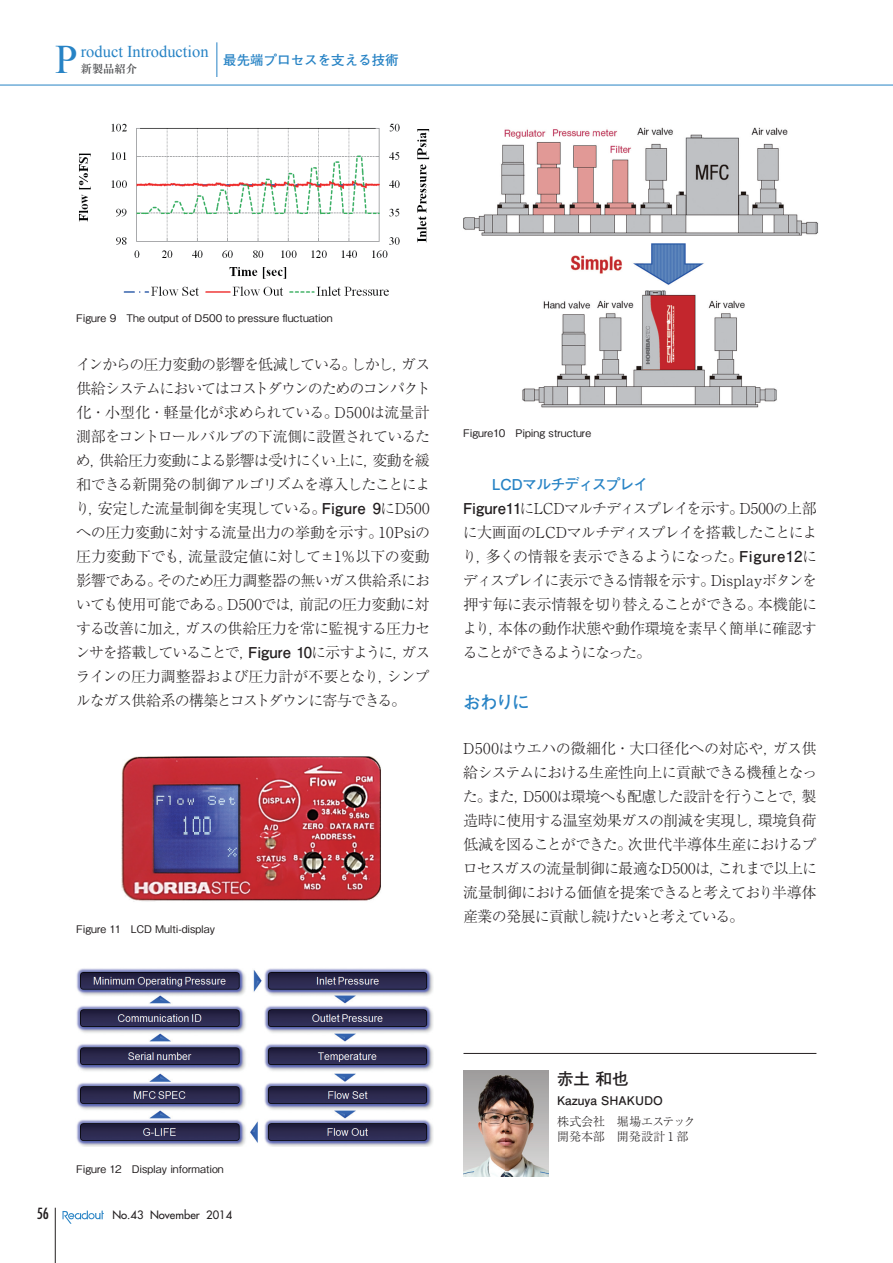
<style>
.page{position:relative;width:893px;height:1263px;background:#fff}
.page>*{position:absolute;margin:0;border:0;box-sizing:border-box;transform-origin:0 0}
.t1{font:40.5px "Times New Roman";color:#2783c5}
.t2{font:700 18px "Futo Go B101 Pro";color:#2783c5}
.t3{font:16.5px "Times New Roman";color:#2783c5}
.t4{font:700 16.5px "Futo Go B101 Pro";color:#231f20}
.t5{font:300 15px/24px "Ryumin Pro";letter-spacing:-.06em;color:#231f20;text-align:justify}
.t6{font:700 15px "Futo Go B101 Pro";letter-spacing:-.055em;color:#2783c5}
.t7{font:condensed 15px "Futura";color:#231f20}
.t8{font:700 13.35px "Futo Go B101 Pro";color:#2783c5}
.t9{font:300 12px/15px "Ryumin Pro";color:#231f20}
.t10{font:700 12px "Futo Go B101 Pro";color:#231f20}
.t11{font:11.25px "Futura";color:#231f20}
.t12{font:700 11.25px "Ryumin Pro";color:#57585a}
.t13{font:500 10.5px "Gothic BBB Pro";letter-spacing:.005em;color:#231f20}
.s1{font-family:"Futo Go B101 Pro";font-weight:700}
</style>
<div class="page">
<hr style="left:0;top:85px;width:893px;height:1px;background:#2783c5">
<hr style="left:55px;top:1208px;width:1px;height:55px;background:#231f20">
<svg style="left:63px;top:1210px;width:41px;height:14px"></svg>
<hr style="left:216px;top:42px;width:1px;height:35px;background:#2783c5">
<img style="left:79px;top:123px;width:351px;height:173px">
<img style="left:121px;top:756px;width:260px;height:146px">
<img style="left:76px;top:968px;width:357px;height:178px">
<img style="left:463px;top:127px;width:356px;height:281px">
<hr style="left:463px;top:1053px;width:353px;height:1px;background:#231f20">
<img style="left:463px;top:1070px;width:86px;height:107px">
<h1 class="t1" style="left:55px;top:32px;width:24px">P</h1>
<p class="t3" style="left:81px;top:40px;width:129px">roduct Introduction</p>
<p class="t12" style="left:81px;top:60px;width:58px">新製品紹介</p>
<p class="t8" style="left:223px;top:49px;width:177px">最先端プロセスを支える技術</p>
<p class="t13" style="left:76px;top:309px;width:258px">Figure 9 The output of D500 to pressure fluctuation</p>
<p class="t5" style="left:75px;top:351px;width:357px">インからの圧力変動の影響を低減している。しかし，ガス供給システムにおいてはコストダウンのためのコンパクト化・小型化・軽量化が求められている。D500は流量計測部をコントロールバルブの下流側に設置されているため，供給圧力変動による影響は受けにくい上に，変動を緩和できる新開発の制御アルゴリズムを導入したことにより，安定した流量制御を実現している。<span class="s1">Figure 9</span>にD500への圧力変動に対する流量出力の挙動を示す。10Psiの圧力変動下でも，流量設定値に対して±1％以下の変動影響である。そのため圧力調整器の無いガス供給系においても使用可能である。D500では，前記の圧力変動に対する改善に加え，ガスの供給圧力を常に監視する圧力センサを搭載していることで，<span class="s1">Figure 10</span>に示すように，ガスラインの圧力調整器および圧力計が不要となり，シンプルなガス供給系の構築とコストダウンに寄与できる。</p>
<p class="t13" style="left:76px;top:921px;width:140px">Figure 11 LCD Multi-display</p>
<p class="t13" style="left:463px;top:424px;width:130px">Figure10 Piping structure</p>
<p class="t6" style="left:492px;top:472px;width:158px">LCDマルチディスプレイ</p>
<p class="t5" style="left:462px;top:495px;width:357px"><span class="s1">Figure11</span>にLCDマルチディスプレイを示す。D500の上部に大画面のLCDマルチディスプレイを搭載したことにより，多くの情報を表示できるようになった。<span class="s1">Figure12</span>にディスプレイに表示できる情報を示す。Displayボタンを押す毎に表示情報を切り替えることができる。本機能により，本体の動作状態や動作環境を素早く簡単に確認することができるようになった。</p>
<p class="t2" style="left:463px;top:688px;width:68px">おわりに</p>
<p class="t5" style="left:463px;top:735px;width:356px">D500はウエハの微細化・大口径化への対応や，ガス供給システムにおける生産性向上に貢献できる機種となった。また，D500は環境へも配慮した設計を行うことで，製造時に使用する温室効果ガスの削減を実現し，環境負荷低減を図ることができた。次世代半導体生産におけるプロセスガスの流量制御に最適なD500は，これまで以上に流量制御における価値を提案できると考えており半導体産業の発展に貢献し続けたいと考えている。</p>
<p class="t13" style="left:76px;top:1160px;width:149px">Figure 12 Display information</p>
<p class="t7" style="left:37px;top:1205px;width:14px">56</p>
<p class="t11" style="left:112px;top:1208px;width:121px">No.43 November 2014</p>
<p class="t4" style="left:557px;top:1065px;width:73px">赤土 和也</p>
<p class="t10" style="left:557px;top:1091px;width:107px">Kazuya SHAKUDO</p>
<p class="t9" style="left:557px;top:1113px;width:140px">株式会社　堀場エステック開発本部　開発設計 1 部</p>
</div>
